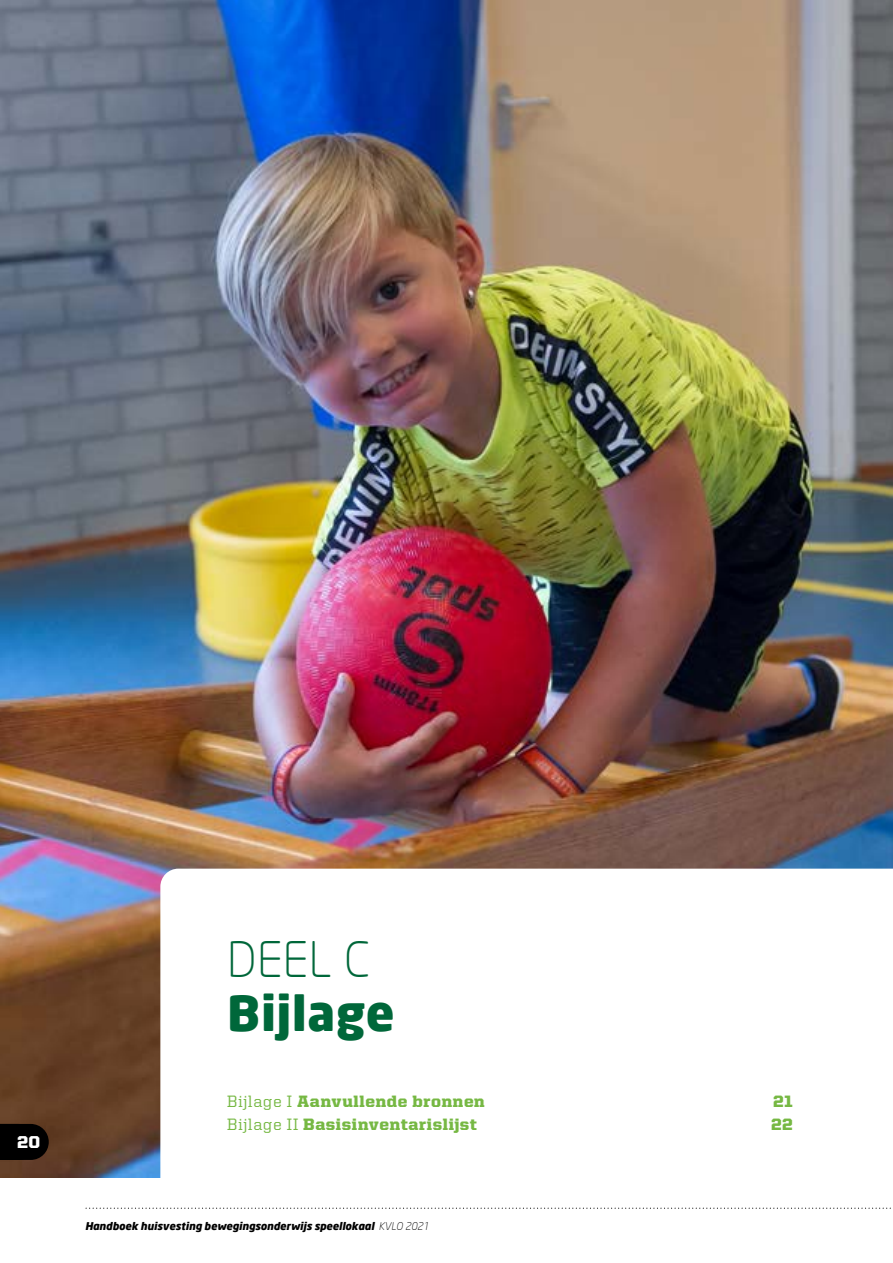
<style>
.page{position:relative;width:893px;height:1263px;background:#fff}
.page>*{position:absolute;margin:0;border:0;box-sizing:border-box;transform-origin:0 0}
.t1{font:900 48px "Neo Sans";letter-spacing:.015em;color:#00673a}
.t2{font:300 48px "Neo Sans";color:#00673a}
.t3{font:900 17.25px "United Sans Reg";color:#fff}
.t4{font:900 16.5px "United Serif Reg";letter-spacing:.035em;color:#76b843}
.t5{font:italic 900 10.5px "Neo Sans";color:#000}
.s1{font-weight:500}
.s2{font-weight:300}
</style>
<div class="page">
<img style="left:0;top:0;width:893px;height:1178px">
<svg style="left:160px;top:869px;width:733px;height:309px"></svg>
<svg style="left:0;top:1124px;width:49px;height:36px;background:#070402"></svg>
<svg style="left:85px;top:1207px;width:806px;height:2px"></svg>
<p class="t3" style="left:17px;top:1133px;width:25px">20</p>
<h1 class="t2" style="left:227px;top:930px;width:144px">DEEL C</h1>
<h1 class="t1" style="left:227px;top:981px;width:169px">Bijlage</h1>
<p class="t4" style="left:227px;top:1092px;width:259px"><span class="s1">Bijlage I</span> Aanvullende bronnen</p>
<p class="t4" style="left:773px;top:1092px;width:21px">21</p>
<p class="t4" style="left:227px;top:1115px;width:251px"><span class="s1">Bijlage II</span> Basisinventarislijst</p>
<p class="t4" style="left:771px;top:1115px;width:23px">22</p>
<p class="t5" style="left:85px;top:1219px;width:346px">Handboek huisvesting bewegingsonderwijs speellokaal <span class="s2">KVLO 2021</span></p>
</div>
